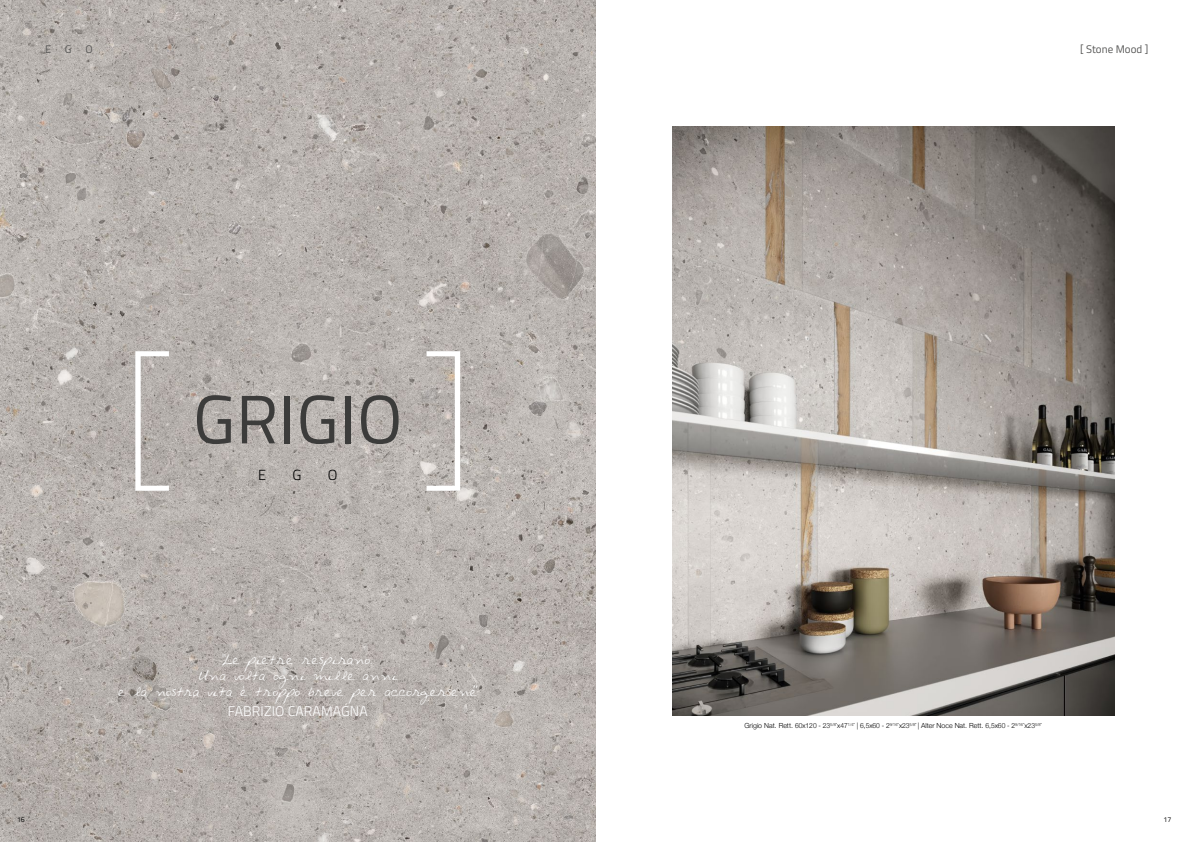
<style>
.page{position:relative;width:1191px;height:842px;background:#fff}
.page>*{position:absolute;margin:0;border:0;box-sizing:border-box;transform-origin:0 0}
.t1{font:68.6px "Titillium Web";letter-spacing:.01em;color:#3c3c3b}
.t2{font:300 14.6px "Titillium Web";color:#000}
.t3{font:14px/16px "Archies Hand";color:#fff;text-align:center}
.t4{font:300 14px "Titillium Web";letter-spacing:.01em;color:#fff}
.t5{font:11px "Titillium Web";color:#575756}
.t6{font:300 7px "Helvetica Neue";color:#000}
.t7{font:7px "Titillium Web";color:#000}
</style>
<div class="page">
<img style="left:0;top:0;width:595px;height:842px">
<img style="left:672px;top:126px;width:442px;height:590px">
<svg style="left:135px;top:351px;width:34px;height:140px"></svg>
<svg style="left:426px;top:351px;width:34px;height:140px"></svg>
<h3 class="t5" style="left:45px;top:41px;width:8px">E</h3>
<h3 class="t5" style="left:65px;top:41px;width:8px">G</h3>
<h3 class="t5" style="left:85px;top:41px;width:9px">O</h3>
<h3 class="t5" style="left:1080px;top:41px;width:70px">[ Stone Mood ]</h3>
<h1 class="t1" style="left:193px;top:369px;width:211px">GRIGIO</h1>
<h2 class="t2" style="left:258px;top:464px;width:10px">E</h2>
<h2 class="t2" style="left:292px;top:464px;width:11px">G</h2>
<h2 class="t2" style="left:328px;top:464px;width:11px">O</h2>
<h3 class="t3" style="left:118px;top:651px;width:360px">“Le pietre respirano.<br>Una volta ogni mille anni<br>e la nostra vita è troppo breve per accorgersene”</h3>
<h3 class="t4" style="left:228px;top:701px;width:142px">FABRIZIO CARAMAGNA</h3>
<p class="t6" style="left:744px;top:720px;width:299px">Grigio Nat. Rett. 60x120 - 23<sup>5/8”</sup>x47<sup>1/4”</sup> | 6,5x60 - 2<sup>9/16”</sup>x23<sup>5/8”</sup> | Alter Noce Nat. Rett. 6,5x60 - 2<sup>9/16”</sup>x23<sup>5/8”</sup></p>
<p class="t7" style="left:17px;top:814px;width:9px">16</p>
<p class="t7" style="left:1163px;top:814px;width:9px">17</p>
</div>
